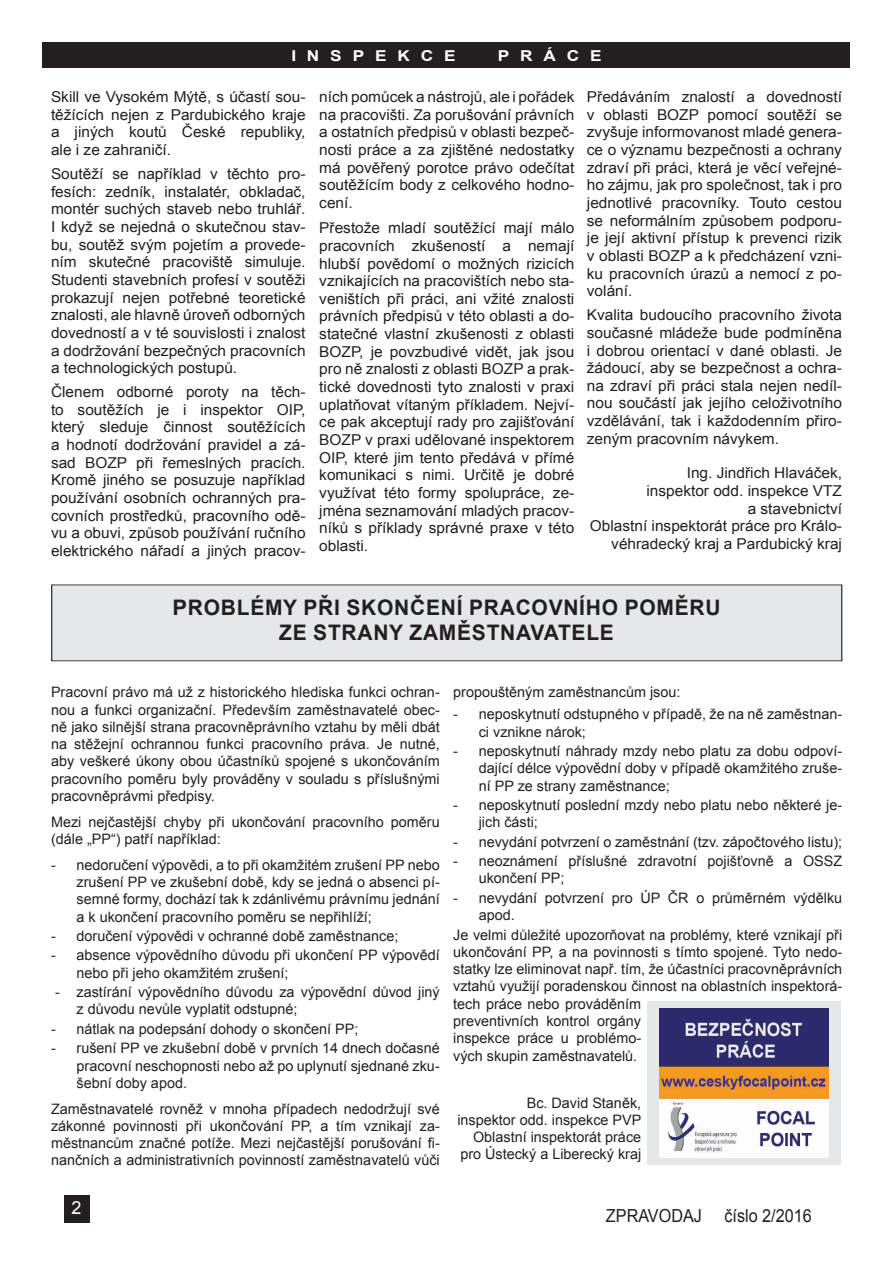
<style>
.page{position:relative;width:893px;height:1263px;background:#fff}
.page>*{position:absolute;margin:0;border:0;box-sizing:border-box;transform-origin:0 0}
.t1{font:700 21.45px/25.2px "Arial";letter-spacing:.035em;color:#231f20;text-align:center}
.t2{font:18px "Arial";color:#231f20;scale:.9 1}
.t3{font:18px "Arial";color:#fff}
.t4{font:15px/17.7px "Arial";color:#231f20;text-align:justify}
.t5{font:700 15px "Arial";letter-spacing:.63em;color:#fff;scale:1.15 1}
.t6{font:14.4px/17.2px "Arial";color:#231f20}
</style>
<div class="page">
<div style="left:43px;top:43px;width:807px;height:25px;background:#231f20"></div>
<div style="left:64px;top:1195px;width:25px;height:27px;background:#231f20"></div>
<div style="left:52px;top:585px;width:790px;height:76px;background:#e6e7e9"></div>
<div style="left:648px;top:1000px;width:193px;height:164px;background:#e6e7e9"></div>
<img style="left:660px;top:1008px;width:169px;height:149px">
<p class="t5" style="left:291px;top:45px;width:144px">INSPEKCE</p>
<p class="t5" style="left:498px;top:45px;width:92px">PRÁCE</p>
<p class="t4" style="left:51px;top:88px;width:256px">Skill ve Vysokém Mýtě, s účastí sou&shy;těžících nejen z Pardubického kraje a jiných koutů České republiky, ale i ze zahraničí.</p>
<p class="t4" style="left:51px;top:165px;width:256px">Soutěží se například v těchto pro&shy;fesích: zedník, instalatér, obkladač, montér suchých staveb nebo truhlář.<br>I když se nejedná o skutečnou stav&shy;bu, soutěž svým pojetím a provede&shy;ním skutečné pracoviště simuluje.<br>Studenti stavebních profesí v soutěži prokazují nejen potřebné teoretické znalosti, ale hlavně úroveň odborných dovedností a v té souvislosti i znalost a dodržování bezpečných pracovních a technologických postupů.</p>
<p class="t4" style="left:51px;top:383px;width:256px">Členem odborné poroty na těch&shy;to soutěžích je i inspektor OIP, který sleduje činnost soutěžících a hodnotí dodržování pravidel a zá&shy;sad BOZP při řemeslných pracích.<br>Kromě jiného se posuzuje například používání osobních ochranných pra&shy;covních prostředků, pracovního odě&shy;vu a obuvi, způsob používání ručního elektrického nářadí a jiných pracov-</p>
<p class="t4" style="left:319px;top:88px;width:257px">ních pomůcek a nástrojů, ale i pořádek na pracovišti. Za porušování právních a ostatních předpisů v oblasti bezpeč&shy;nosti práce a za zjištěné nedostatky má pověřený porotce právo odečítat soutěžícím body z celkového hodno&shy;cení.</p>
<p class="t4" style="left:319px;top:219px;width:257px">Přestože mladí soutěžící mají málo pracovních zkušeností a nemají hlubší povědomí o možných rizicích vznikajících na pracovištích nebo sta&shy;veništích při práci, ani vžité znalosti právních předpisů v této oblasti a do&shy;statečné vlastní zkušenosti z oblasti BOZP, je povzbudivé vidět, jak jsou pro ně znalosti z oblasti BOZP a prak&shy;tické dovednosti tyto znalosti v praxi uplatňovat vítaným příkladem. Nejví&shy;ce pak akceptují rady pro zajišťování BOZP v praxi udělované inspektorem OIP, které jim tento předává v přímé komunikaci s nimi. Určitě je dobré využívat této formy spolupráce, ze&shy;jména seznamování mladých pracov&shy;níků s příklady správné praxe v této oblasti.</p>
<p class="t4" style="left:587px;top:88px;width:257px">Předáváním znalostí a dovedností v oblasti BOZP pomocí soutěží se zvyšuje informovanost mladé genera&shy;ce o významu bezpečnosti a ochrany zdraví při práci, která je věcí veřejné&shy;ho zájmu, jak pro společnost, tak i pro jednotlivé pracovníky. Touto cestou se neformálním způsobem podporu&shy;je její aktivní přístup k prevenci rizik v oblasti BOZP a k předcházení vzni&shy;ku pracovních úrazů a nemocí z po&shy;volání.</p>
<p class="t4" style="left:587px;top:306px;width:257px">Kvalita budoucího pracovního života současné mládeže bude podmíněna i dobrou orientací v dané oblasti. Je žádoucí, aby se bezpečnost a ochra&shy;na zdraví při práci stala nejen nedíl&shy;nou součástí jak jejího celoživotního vzdělávání, tak i každodenním přiro&shy;zeným pracovním návykem.</p>
<p class="t4" style="left:646px;top:464px;width:197px;text-align:right">Ing. Jindřich Hlaváček, inspektor odd. inspekce VTZ a stavebnictví</p>
<p class="t4" style="left:590px;top:517px;width:254px;text-align:right">Oblastní inspektorát práce pro Králo&shy;véhradecký kraj a Pardubický kraj</p>
<p class="t1" style="left:172px;top:595px;width:550px">PROBLÉMY PŘI SKONČENÍ PRACOVNÍHO POMĚRU<br>ZE STRANY ZAMĚSTNAVATELE</p>
<p class="t6" style="left:51px;top:683px;width:390px;text-align:justify">Pracovní právo má už z historického hlediska funkci ochran&shy;nou a funkci organizační. Především zaměstnavatelé obec&shy;ně jako silnější strana pracovněprávního vztahu by měli dbát na stěžejní ochrannou funkci pracovního práva. Je nutné, aby veškeré úkony obou účastníků spojené s ukončováním pracovního poměru byly prováděny v souladu s příslušnými pracovněprávmi předpisy.</p>
<p class="t6" style="left:51px;top:813px;width:390px">Mezi nejčastější chyby při ukončování pracovního poměru (dále „PP“) patří například:</p>
<p class="t6" style="left:77px;top:856px;width:365px;text-align:justify;text-indent:-26px">- nedoručení výpovědi, a to při okamžitém zrušení PP nebo zrušení PP ve zkušební době, kdy se jedná o absenci pí&shy;semné formy, dochází tak k zdánlivému právnímu jednání a k ukončení pracovního poměru se nepřihlíží;</p>
<p class="t6" style="left:51px;top:927px;width:349px">- doručení výpovědi v ochranné době zaměstnance;</p>
<p class="t6" style="left:77px;top:947px;width:365px;text-indent:-26px">- absence výpovědního důvodu při ukončení PP výpovědí nebo při jeho okamžitém zrušení;</p>
<p class="t6" style="left:77px;top:983px;width:365px;text-indent:-22px">- zastírání výpovědního důvodu za výpovědní důvod jiný z důvodu nevůle vyplatit odstupné;</p>
<p class="t6" style="left:51px;top:1020px;width:309px">- nátlak na podepsání dohody o skončení PP;</p>
<p class="t6" style="left:77px;top:1039px;width:365px;text-align:justify;text-indent:-26px">- rušení PP ve zkušební době v prvních 14 dnech dočasné pracovní neschopnosti nebo až po uplynutí sjednané zku&shy;šební doby apod.</p>
<p class="t6" style="left:51px;top:1100px;width:390px;text-align:justify">Zaměstnavatelé rovněž v mnoha případech nedodržují své zákonné povinnosti při ukončování PP, a tím vznikají za&shy;městnancům značné potíže. Mezi nejčastější porušování fi&shy;nančních a administrativních povinností zaměstnavatelů vůči</p>
<p class="t3" style="left:72px;top:1195px;width:12px">2</p>
<p class="t6" style="left:453px;top:683px;width:229px">propouštěným zaměstnancům jsou:</p>
<p class="t6" style="left:479px;top:706px;width:365px;text-indent:-26px">- neposkytnutí odstupného v případě, že na ně zaměstnan&shy;ci vznikne nárok;</p>
<p class="t6" style="left:479px;top:742px;width:365px;text-align:justify;text-indent:-26px">- neposkytnutí náhrady mzdy nebo platu za dobu odpoví&shy;dající délce výpovědní doby v případě okamžitého zruše&shy;ní PP ze strany zaměstnance;</p>
<p class="t6" style="left:479px;top:796px;width:365px;text-indent:-26px">- neposkytnutí poslední mzdy nebo platu nebo některé je&shy;jich části;</p>
<p class="t6" style="left:453px;top:833px;width:391px">- nevydání potvrzení o zaměstnání (tzv. zápočtového listu);</p>
<p class="t6" style="left:479px;top:852px;width:365px;text-indent:-26px">- neoznámení příslušné zdravotní pojišťovně a OSSZ ukončení PP;</p>
<p class="t6" style="left:479px;top:889px;width:365px;text-indent:-26px">- nevydání potvrzení pro ÚP ČR o průměrném výdělku apod.</p>
<p class="t6" style="left:453px;top:926px;width:391px">Je velmi důležité upozorňovat na problémy, které vznikají při ukončování PP, a na povinnosti s tímto spojené. Tyto nedo&shy;statky lze eliminovat např. tím, že účastníci pracovněprávních vztahů využijí poradenskou činnost na oblastních inspektorá&shy;tech práce nebo prováděním<br>preventivních kontrol orgány<br>inspekce práce u problémo-<br>vých skupin zaměstnavatelů.</p>
<p class="t6" style="left:457px;top:1094px;width:186px;text-align:right">Bc. David Staněk,<br>inspektor odd. inspekce PVP</p>
<p class="t6" style="left:460px;top:1128px;width:182px;text-align:right">Oblastní inspektorát práce pro Ústecký a Liberecký kraj</p>
<p class="t2" style="left:606px;top:1203px;width:108px">ZPRAVODAJ</p>
<p class="t2" style="left:724px;top:1203px;width:99px">číslo 2/2016</p>
</div>
